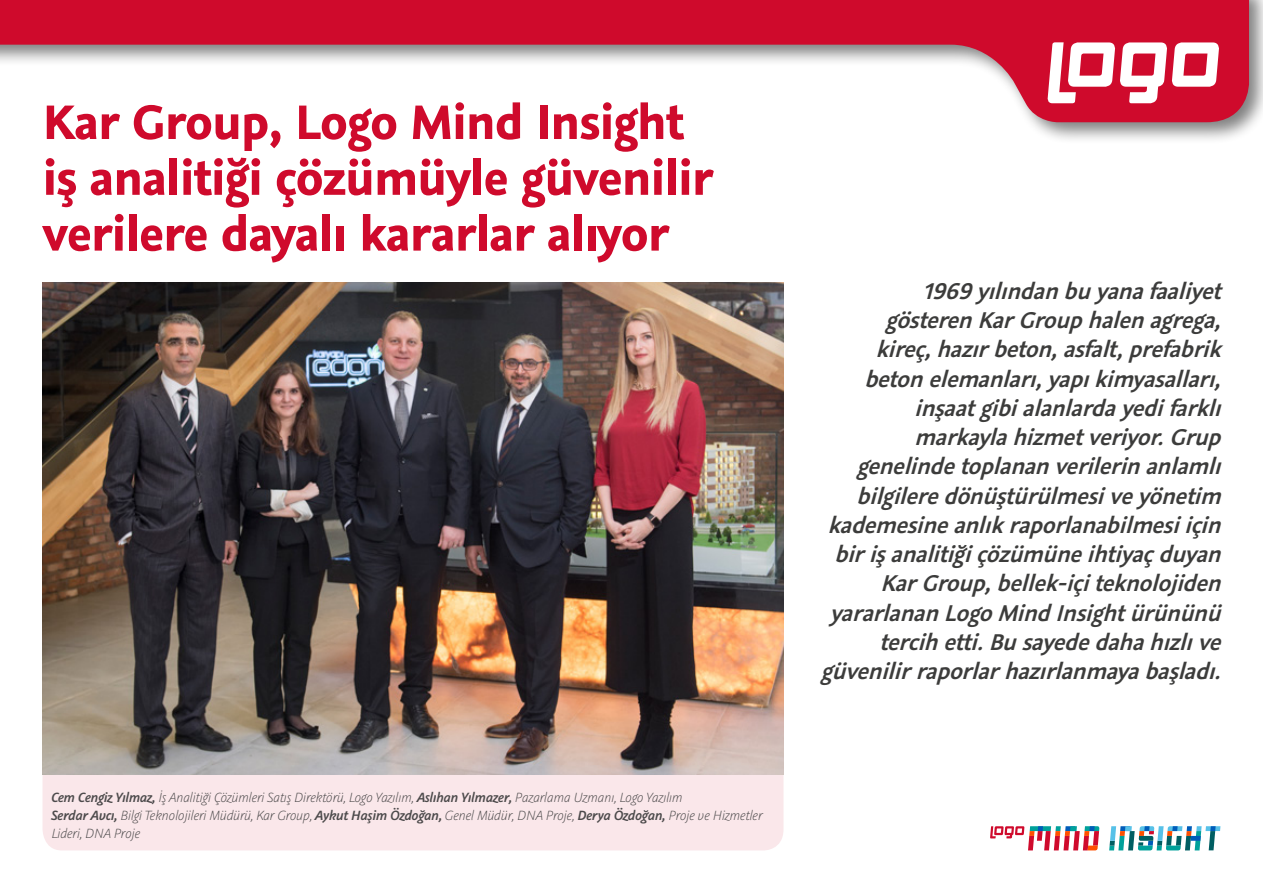
<style>
.page{position:relative;width:1263px;height:893px;background:#fff}
.page>*{position:absolute;margin:0;border:0;box-sizing:border-box;transform-origin:0 0}
.t1{font:700 54px/55.8px "Graublau Sans";letter-spacing:-.02em;color:#cf0a2c}
.t2{font:italic 600 25.5px/29.2px "Graublau Sans";letter-spacing:-.02em;color:#3c3c3b;text-align:right}
.t3{font:italic 300 15px/18px "Graublau Sans";letter-spacing:-.03em;color:#4c4a4b}
.s1{font-family:"Graublau Sans Smbold";font-weight:400}
</style>
<div class="page">
<div style="left:0;top:0;width:1263px;height:145px;background:#000;opacity:.5"></div>
<svg style="left:0;top:0;width:1249px;height:122px"></svg>
<svg style="left:1047px;top:42px;width:172px;height:61px"></svg>
<div style="left:43px;top:417px;width:740px;height:433px;background:#fae7ea;border-radius:20px"></div>
<img style="left:43px;top:282px;width:740px;height:493px">
<svg style="left:990px;top:826px;width:109px;height:24px"></svg>
<svg style="left:1109px;top:826px;width:92px;height:24px"></svg>
<div style="left:1205px;top:826px;width:15px;height:5px;background:#57c1e8"></div>
<svg style="left:1209px;top:826px;width:6px;height:24px"></svg>
<p class="t1" style="left:43px;top:94px;width:672px">Kar Group, Logo Mind Insight iş analitiği çözümüyle güvenilir verilere dayalı kararlar alıyor</p>
<p class="t3" style="left:51px;top:788px;width:633px"><span class="s1">Cem Cengiz Yılmaz,</span> İş Analitiği Çözümleri Satış Direktörü, Logo Yazılım, <span class="s1">Aslıhan Yılmazer,</span> Pazarlama Uzmanı, Logo Yazılım</p>
<p class="t3" style="left:51px;top:806px;width:713px"><span class="s1">Serdar Avcı,</span> Bilgi Teknolojileri Müdürü, Kar Group, <span class="s1">Aykut Haşim Özdoğan,</span> Genel Müdür, DNA Proje, <span class="s1">Derya Özdoğan,</span> Proje ve Hizmetler<br>Lideri, DNA Proje</p>
<p class="t2" style="left:820px;top:276px;width:410px">1969yılındanbuyanafaaliyet gösterenKarGrouphalenagrega, kireç,hazırbeton,asfalt,prefabrik betonelemanları,yapıkimyasalları, inşaatgibialanlardayedifarklı markaylahizmetveriyor.Grup genelindetoplananverilerinanlamlı bilgileredönüştürülmesiveyönetim kademesineanlıkraporlanabilmesiiçin birişanalitiğiçözümüneihtiyaçduyan KarGroup,bellek-içiteknolojiden yararlananLogoMindInsightürününü tercihetti.Busayededahahızlıve güvenilirraporlarhazırlanmayabaşladı.</p>
</div>
